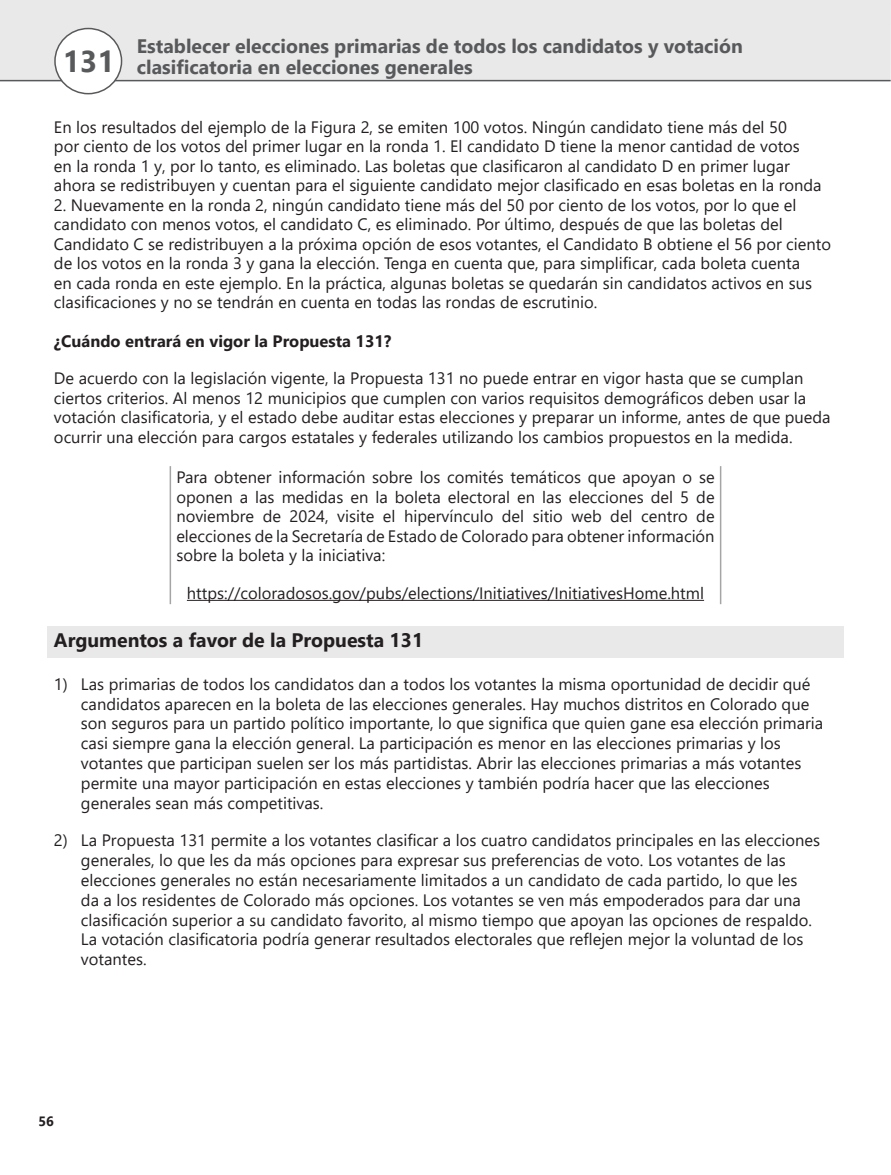
<style>
.page{position:relative;width:891px;height:1175px;background:#fff}
.page>*{position:absolute;margin:0;border:0;box-sizing:border-box;transform-origin:0 0}
.t1{font:700 30px "Segoe UI";color:#58595b}
.t2{font:700 19.5px/21px "Segoe UI";color:#58595b}
.t3{font:700 19.5px "Segoe UI";color:#231f20}
.t4{font:16.5px/19.5px "Segoe UI";color:#231f20}
.t5{font:700 16.5px "Segoe UI";color:#231f20}
.t6{font:700 13.5px "Segoe UI";color:#231f20}
</style>
<div class="page">
<div style="left:0;top:0;width:891px;height:81px;background:#e9e9ea"></div>
<div style="left:47px;top:626px;width:797px;height:32px;background:#e9e9ea"></div>
<hr style="left:170px;top:466px;width:1px;height:138px;background:#a5a5a5">
<hr style="left:720px;top:466px;width:1px;height:138px;background:#a5a5a5">
<hr style="left:187px;top:600px;width:517px;height:1px;background:#231f20">
<div style="left:55px;top:29px;width:67px;height:65px;background:#fff;border-radius:50%"></div>
<div style="left:54px;top:28px;width:68px;height:66px;border:2px solid #58595b;border-radius:50%"></div>
<h1 class="t1" style="left:63px;top:33px;width:53px">131</h1>
<p class="t2" style="left:137px;top:34px;width:607px">Establecer elecciones primarias de todos los candidatos y votación clasificatoria en elecciones generales</p>
<p class="t4" style="left:54px;top:115px;width:769px">En los resultados del ejemplo de la Figura 2, se emiten 100 votos. Ningún candidato tiene más del 50<br>por ciento de los votos del primer lugar en la ronda 1. El candidato D tiene la menor cantidad de votos en la ronda 1 y, por lo tanto, es eliminado. Las boletas que clasificaron al candidato D en primer lugar ahora se redistribuyen y cuentan para el siguiente candidato mejor clasificado en esas boletas en la ronda</p>
<p class="t4" style="left:54px;top:193px;width:779px">2. Nuevamente en la ronda 2, ningún candidato tiene más del 50 por ciento de los votos, por lo que el candidato con menos votos, el candidato C, es eliminado. Por último, después de que las boletas del Candidato C se redistribuyen a la próxima opción de esos votantes, el Candidato B obtiene el 56 por ciento de los votos en la ronda 3 y gana la elección. Tenga en cuenta que, para simplificar, cada boleta cuenta<br>en cada ronda en este ejemplo. En la práctica, algunas boletas se quedarán sin candidatos activos en sus clasificaciones y no se tendrán en cuenta en todas las rondas de escrutinio.</p>
<h4 class="t5" style="left:54px;top:325px;width:339px">¿Cuándo entrará en vigor la Propuesta 131?</h4>
<p class="t4" style="left:54px;top:367px;width:778px">De acuerdo con la legislación vigente, la Propuesta 131 no puede entrar en vigor hasta que se cumplan ciertos criterios. Al menos 12 municipios que cumplen con varios requisitos demográficos deben usar la votación clasificatoria, y el estado debe auditar estas elecciones y preparar un informe, antes de que pueda ocurrir una elección para cargos estatales y federales utilizando los cambios propuestos en la medida.</p>
<p class="t4" style="left:176px;top:466px;width:540px;text-align:justify">Para obtener información sobre los comités temáticos que apoyan o se oponen a las medidas en la boleta electoral en las elecciones del 5 de noviembre de 2024, visite el hipervínculo del sitio web del centro de elecciones de la Secretaría de Estado de Colorado para obtener información sobre la boleta y la iniciativa:</p>
<p class="t4" style="left:187px;top:582px;width:519px">https://coloradosos.gov/pubs/elections/Initiatives/InitiativesHome.html</p>
<h3 class="t3" style="left:54px;top:622px;width:371px">Argumentos a favor de la Propuesta 131</h3>
<p class="t4" style="left:81px;top:672px;width:744px;text-indent:-27px">1) Las primarias de todos los candidatos dan a todos los votantes la misma oportunidad de decidir qué candidatos aparecen en la boleta de las elecciones generales. Hay muchos distritos en Colorado que son seguros para un partido político importante, lo que significa que quien gane esa elección primaria casi siempre gana la elección general. La participación es menor en las elecciones primarias y los votantes que participan suelen ser los más partidistas. Abrir las elecciones primarias a más votantes permite una mayor participación en estas elecciones y también podría hacer que las elecciones generales sean más competitivas.</p>
<p class="t4" style="left:81px;top:829px;width:741px;text-indent:-27px">2) La Propuesta 131 permite a los votantes clasificar a los cuatro candidatos principales en las elecciones generales, lo que les da más opciones para expresar sus preferencias de voto. Los votantes de las elecciones generales no están necesariamente limitados a un candidato de cada partido, lo que les<br>da a los residentes de Colorado más opciones. Los votantes se ven más empoderados para dar una clasificación superior a su candidato favorito, al mismo tiempo que apoyan las opciones de respaldo.<br>La votación clasificatoria podría generar resultados electorales que reflejen mejor la voluntad de los votantes.</p>
<p class="t6" style="left:38px;top:1108px;width:17px">56</p>
</div>
